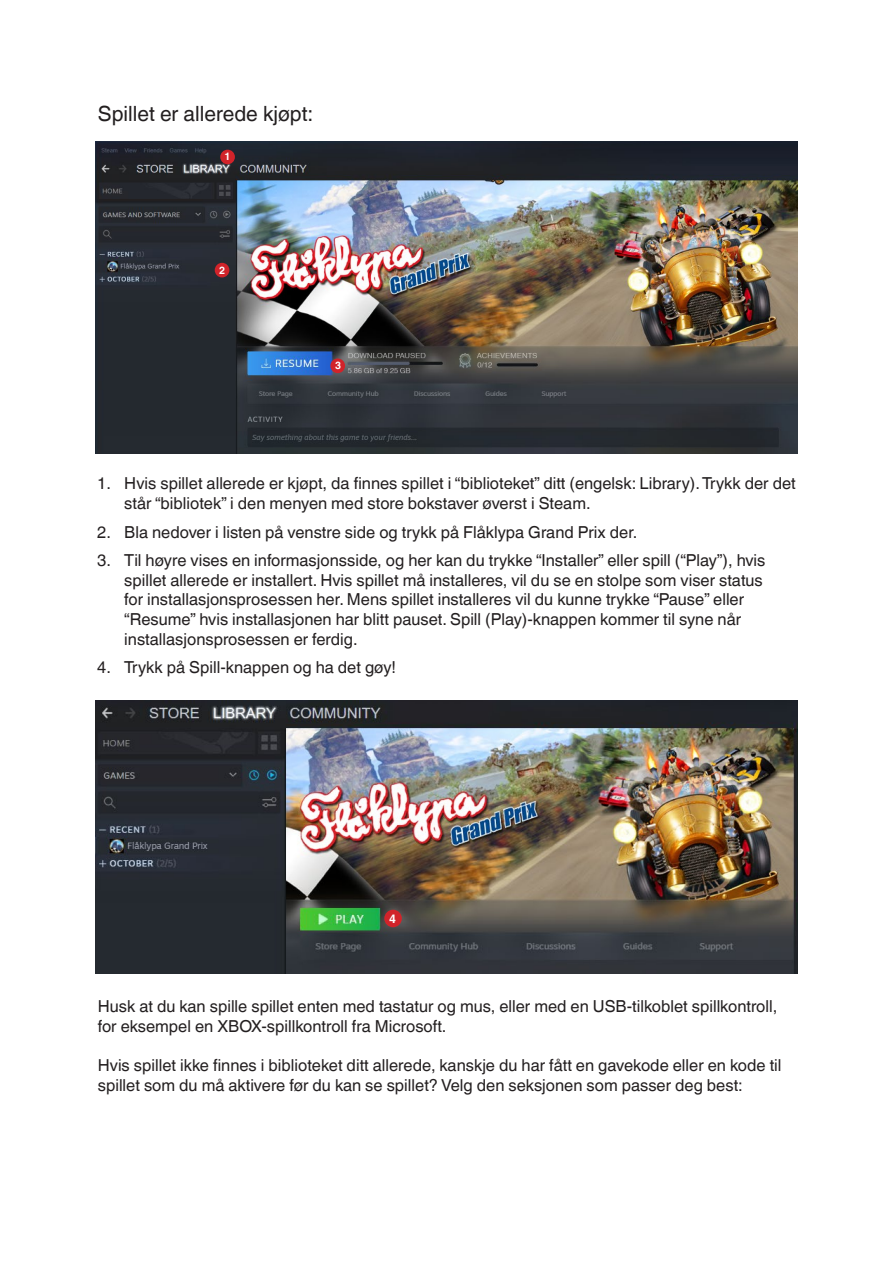
<style>
.page{position:relative;width:893px;height:1263px;background:#fff}
.page>*{position:absolute;margin:0;border:0;box-sizing:border-box;transform-origin:0 0}
.t1{font:21px "Helvetica World";color:#231f20}
.t2{font:16.5px/19.8px "Helvetica World";color:#231f20}
.t3{font:700 12px "Helvetica World";color:#fff}
.t4{font:700 10.5px "Helvetica World";color:#fff}
</style>
<div class="page">
<img style="left:96px;top:142px;width:701px;height:311px">
<img style="left:96px;top:700px;width:701px;height:274px">
<div style="left:220px;top:150px;width:15px;height:14px;background:#d1232a;border-radius:50%"></div>
<div style="left:215px;top:263px;width:14px;height:14px;background:#d1232a;border-radius:50%"></div>
<div style="left:330px;top:358px;width:15px;height:15px;background:#d1232a;border-radius:50%"></div>
<div style="left:384px;top:910px;width:18px;height:17px;background:#d1232a;border-radius:50%"></div>
<p class="t1" style="left:98px;top:102px;width:217px">Spillet er allerede kjøpt:</p>
<p class="t4" style="left:225px;top:150px;width:8px">1</p>
<p class="t4" style="left:219px;top:264px;width:8px">2</p>
<p class="t4" style="left:335px;top:359px;width:8px">3</p>
<p class="t2" style="left:124px;top:474px;width:673px;text-indent:-27px">1. Hvis spillet allerede er kjøpt, da finnes spillet i “biblioteket” ditt (engelsk: Library). Trykk der det står “bibliotek” i den menyen med store bokstaver øverst i Steam.</p>
<p class="t2" style="left:97px;top:522px;width:542px">2. Bla nedover i listen på venstre side og trykk på Flåklypa Grand Prix der.</p>
<p class="t2" style="left:124px;top:550px;width:643px;text-indent:-27px">3. Til høyre vises en informasjonsside, og her kan du trykke “Installer” eller spill (“Play”), hvis spillet allerede er installert. Hvis spillet må installeres, vil du se en stolpe som viser status for installasjonsprosessen her. Mens spillet installeres vil du kunne trykke “Pause” eller “Resume” hvis installasjonen har blitt pauset. Spill (Play)-knappen kommer til syne når installasjonsprosessen er ferdig.</p>
<p class="t2" style="left:97px;top:658px;width:300px">4. Trykk på Spill-knappen og ha det gøy!</p>
<p class="t3" style="left:389px;top:911px;width:8px">4</p>
<p class="t2" style="left:98px;top:996px;width:681px">Husk at du kan spille spillet enten med tastatur og mus, eller med en USB-tilkoblet spillkontroll,</p>
<p class="t2" style="left:98px;top:1016px;width:350px">for eksempel en XBOX-spillkontroll fra Microsoft.</p>
<p class="t2" style="left:98px;top:1056px;width:685px">Hvis spillet ikke finnes i biblioteket ditt allerede, kanskje du har fått en gavekode eller en kode til</p>
<p class="t2" style="left:98px;top:1076px;width:646px">spillet som du må aktivere før du kan se spillet? Velg den seksjonen som passer deg best:</p>
</div>
